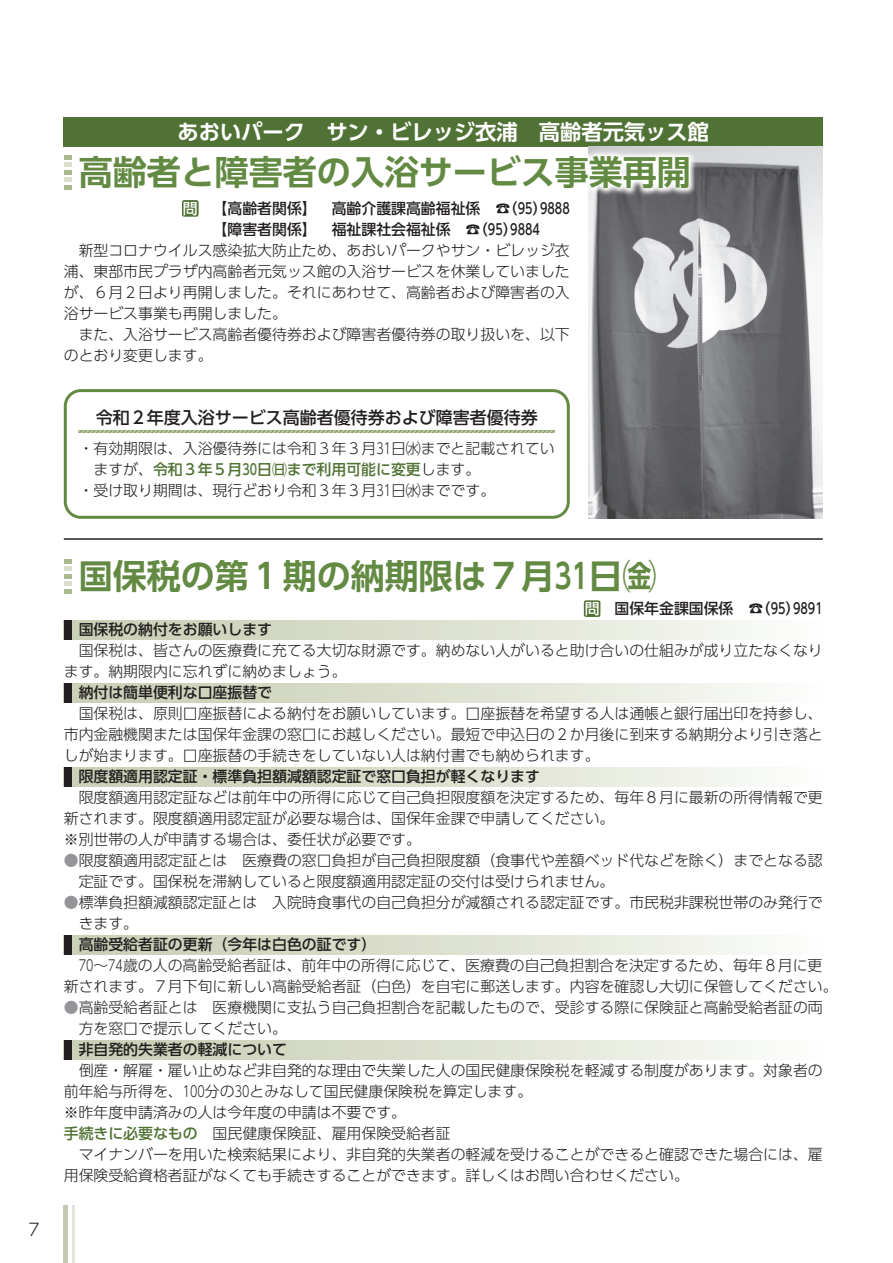
<style>
.page{position:relative;width:893px;height:1263px;background:#fff}
.page>*{position:absolute;margin:0;border:0;box-sizing:border-box;transform-origin:0 0}
.t1{font:700 34.05px "UD Shin Go Pr 6 N De";color:#638a42}
.t2{font:700 21.3px "UD Shin Go Pr 6 N De";color:#fff}
.t3{font:500 16.95px "UD Shin Go Pr 6 N";color:#231f20}
.t4{font:300 16.95px "UD Shin Go Pr 6 N";color:#231f20}
.t5{font:300 14.85px/21px "UD Shin Go Pr 6 N";color:#231f20}
.t6{font:500 14.85px/21px "UD Shin Go Pr 6 N";color:#231f20;text-align:center}
.t7{font:300 14.85px/21px "UD Shin Go Pr 6 N";color:#231f20;text-align:center;scale:.75 1}
.t8{font:500 14.85px "UD Shin Go Pr 6 N";color:#507335}
.s1{color:#507335}
.s2{color:#fff}
.s3{font-weight:300;color:#231f20}
.s4{color:#939598}
.s5{font-weight:500;color:#507335}
</style>
<div class="page">
<div style="left:64px;top:620px;width:759px;height:19px;background:linear-gradient(to right,#c5ccaf,#f9faf7)"></div>
<div style="left:64px;top:683px;width:759px;height:20px;background:linear-gradient(to right,#c5ccaf,#f9faf7)"></div>
<div style="left:64px;top:767px;width:759px;height:20px;background:linear-gradient(to right,#c5ccaf,#f9faf7)"></div>
<div style="left:64px;top:935px;width:759px;height:19px;background:linear-gradient(to right,#c5ccaf,#f9faf7)"></div>
<div style="left:64px;top:1040px;width:759px;height:20px;background:linear-gradient(to right,#c5ccaf,#f9faf7)"></div>
<div style="left:64px;top:620px;width:7px;height:19px;background:#231f20"></div>
<div style="left:64px;top:683px;width:7px;height:20px;background:#231f20"></div>
<div style="left:64px;top:767px;width:7px;height:20px;background:#231f20"></div>
<div style="left:64px;top:935px;width:7px;height:19px;background:#231f20"></div>
<div style="left:64px;top:1040px;width:7px;height:20px;background:#231f20"></div>
<svg style="left:64px;top:559px;width:7px;height:34px"></svg>
<svg style="left:64px;top:389px;width:506px;height:130px"></svg>
<hr style="left:79px;top:431px;width:476px;height:2px;background:#bfbfbf">
<hr style="left:64px;top:538px;width:759px;height:2px;background:#231f20">
<img style="left:589px;top:252px;width:234px;height:267px">
<div style="left:584px;top:600px;width:16px;height:17px;border:4px solid #507335"></div>
<img style="left:63px;top:117px;width:760px;height:135px">
<hr style="left:64px;top:1205px;width:4px;height:58px;background:#c4caad">
<hr style="left:72px;top:1205px;width:2px;height:58px;background:#e2e5d7">
<p class="t4" style="left:28px;top:1216px;width:13px">7</p>
<h2 class="t2" style="left:178px;top:115px;width:533px">あおいパーク　サン・ビレッジ衣浦　高齢者元気ッス館</h2>
<h1 class="t1" style="left:79px;top:145px;width:614px">高齢者と障害者の入浴サービス事業再開</h1>
<p class="t6" style="left:183px;top:197px;width:388px"><span class="s1">■</span><span class="s2">問</span>　【高齢者関係】　高齢介護課高齢福祉係　☎（95）9888【障害者関係】　福祉課社会福祉係　☎（95）9884</p>
<p class="t5" style="left:64px;top:239px;width:507px;text-align:justify;text-indent:15px">新型コロナウイルス感染拡大防止ため、あおいパークやサン・ビレッジ衣浦、東部市民プラザ内高齢者元気ッス館の入浴サービスを休業していましたが、６月２日より再開しました。それにあわせて、高齢者および障害者の入浴サービス事業も再開しました。</p>
<p class="t5" style="left:64px;top:323px;width:507px;text-indent:15px">また、入浴サービス高齢者優待券および障害者優待券の取り扱いを、以下のとおり変更します。</p>
<p class="t3" style="left:96px;top:404px;width:444px">令和２年度入浴サービス高齢者優待券および障害者優待券</p>
<p class="t5" style="left:79px;top:437px;width:478px">・有効期限は、入浴優待券には令和３年３月31日㈬までと記載されてい</p>
<p class="t8" style="left:94px;top:457px;width:388px"><span class="s3">ますが、</span>令和３年５月30日㈰まで利用可能に変更<span class="s3">します。</span></p>
<p class="t5" style="left:79px;top:479px;width:418px">・受け取り期間は、現行どおり令和３年３月31日㈬までです。</p>
<h1 class="t1" style="left:79px;top:548px;width:579px">国保税の第１期の納期限は７月31日㈮</h1>
<p class="t6" style="left:585px;top:598px;width:240px"><span class="s2">問</span><span class="s1">■</span>　国保年金課国保係　☎（95）9891</p>
<p class="t6" style="left:79px;top:619px;width:195px">国保税の納付をお願いします</p>
<p class="t5" style="left:64px;top:640px;width:760px;text-indent:15px">国保税は、皆さんの医療費に充てる大切な財源です。納めない人がいると助け合いの仕組みが成り立たなくなります。納期限内に忘れずに納めましょう。</p>
<p class="t6" style="left:79px;top:682px;width:195px">納付は簡単便利な口座振替で</p>
<p class="t5" style="left:64px;top:703px;width:760px;text-align:justify;text-indent:15px">国保税は、原則口座振替による納付をお願いしています。口座振替を希望する人は通帳と銀行届出印を持参し、市内金融機関または国保年金課の窓口にお越しください。最短で申込日の２か月後に到来する納期分より引き落としが始まります。口座振替の手続きをしていない人は納付書でも納められます。</p>
<p class="t6" style="left:79px;top:766px;width:463px">限度額適用認定証・標準負担額減額認定証で窓口負担が軽くなります</p>
<p class="t5" style="left:64px;top:787px;width:760px;text-indent:15px">限度額適用認定証などは前年中の所得に応じて自己負担限度額を決定するため、毎年８月に最新の所得情報で更新されます。限度額適用認定証が必要な場合は、国保年金課で申請してください。<br>※別世帯の人が申請する場合は、委任状が必要です。</p>
<p class="t5" style="left:79px;top:850px;width:746px;text-indent:-15px"><span class="s4">●</span>限度額適用認定証とは　医療費の窓口負担が自己負担限度額（食事代や差額ベッド代などを除く）までとなる認定証です。国保税を滞納していると限度額適用認定証の交付は受けられません。</p>
<p class="t5" style="left:79px;top:892px;width:746px;text-indent:-15px"><span class="s4">●</span>標準負担額減額認定証とは　入院時食事代の自己負担分が減額される認定証です。市民税非課税世帯のみ発行できます。</p>
<p class="t6" style="left:79px;top:934px;width:299px">高齢受給者証の更新（今年は白色の証です）</p>
<p class="t7" style="left:64px;top:955px;width:1033px">70～74歳の人の高齢受給者証は、前年中の所得に応じて、医療費の自己負担割合を決定するため、毎年８月に更<br>新されます。７月下旬に新しい高齢受給者証（白色）を自宅に郵送します。内容を確認し大切に保管してください。</p>
<p class="t5" style="left:79px;top:997px;width:746px;text-indent:-15px"><span class="s4">●</span>高齢受給者証とは　医療機関に支払う自己負担割合を記載したもので、受診する際に保険証と高齢受給者証の両方を窓口で提示してください。</p>
<p class="t6" style="left:79px;top:1039px;width:210px">非自発的失業者の軽減について</p>
<p class="t5" style="left:64px;top:1060px;width:760px;text-indent:15px">倒産・解雇・雇い止めなど非自発的な理由で失業した人の国民健康保険税を軽減する制度があります。対象者の前年給与所得を、100分の30とみなして国民健康保険税を算定します。<br>※昨年度申請済みの人は今年度の申請は不要です。<br><span class="s5">手続きに必要なもの</span>　国民健康保険証、雇用保険受給者証</p>
<p class="t5" style="left:64px;top:1144px;width:760px;text-indent:15px">マイナンバーを用いた検索結果により、非自発的失業者の軽減を受けることができると確認できた場合には、雇用保険受給資格者証がなくても手続きすることができます。詳しくはお問い合わせください。</p>
</div>
